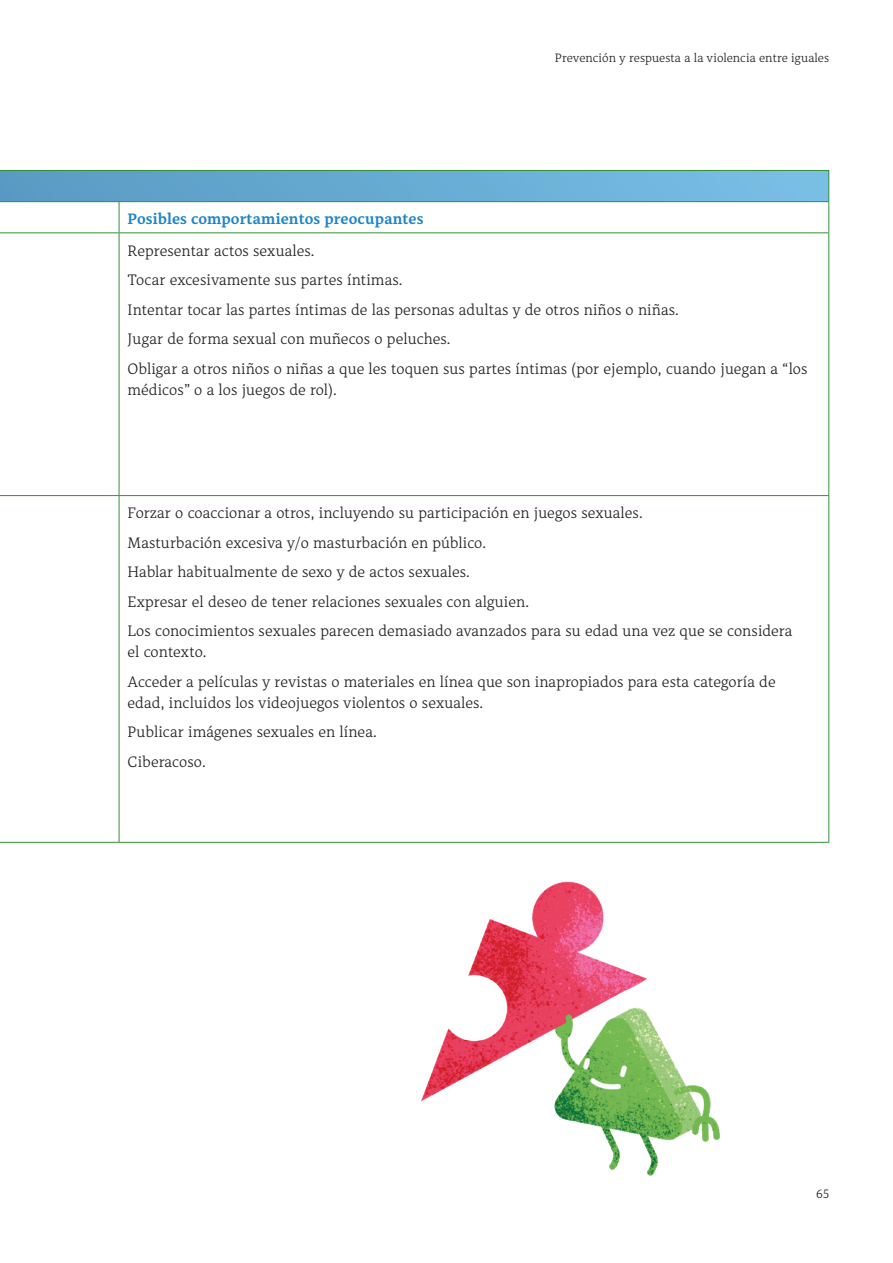
<style>
.page{position:relative;width:893px;height:1263px;background:#fff}
.page>*{position:absolute;margin:0;border:0;box-sizing:border-box;transform-origin:0 0}
.t1{font:300 15px/29.5px "Alkes";letter-spacing:.01em;color:#231f20}
.t2{font:700 15px "Alkes";letter-spacing:.005em;color:#1f85c7}
.t3{font:300 12px "Alkes";letter-spacing:.005em;color:#231f20}
</style>
<div class="page">
<div style="left:0;top:170px;width:829px;height:32px;background:linear-gradient(to right,#589ac2,#79bfe5)"></div>
<hr style="left:0;top:170px;width:119px;height:1px;background:#369237">
<hr style="left:119px;top:170px;width:710px;height:1px;background:#369237">
<hr style="left:828px;top:171px;width:1px;height:30px;background:#369237">
<hr style="left:0;top:201px;width:119px;height:1px;background:#369237">
<hr style="left:119px;top:201px;width:710px;height:1px;background:#369237">
<hr style="left:119px;top:202px;width:1px;height:30px;background:#369237">
<hr style="left:828px;top:202px;width:1px;height:30px;background:#369237">
<hr style="left:0;top:232px;width:119px;height:1px;background:#369237">
<hr style="left:119px;top:232px;width:710px;height:1px;background:#369237">
<hr style="left:119px;top:233px;width:1px;height:262px;background:#369237">
<hr style="left:828px;top:233px;width:1px;height:262px;background:#369237">
<hr style="left:0;top:495px;width:119px;height:1px;background:#369237">
<hr style="left:119px;top:495px;width:710px;height:1px;background:#369237">
<hr style="left:119px;top:496px;width:1px;height:346px;background:#369237">
<hr style="left:828px;top:496px;width:1px;height:346px;background:#369237">
<hr style="left:0;top:842px;width:119px;height:1px;background:#369237">
<hr style="left:119px;top:842px;width:710px;height:1px;background:#369237">
<img style="left:421px;top:881px;width:299px;height:295px">
<p class="t3" style="left:555px;top:50px;width:276px">Prevención y respuesta a la violencia entre iguales</p>
<p class="t2" style="left:128px;top:209px;width:297px">Posibles comportamientos preocupantes</p>
<p class="t1" style="left:128px;top:235px;width:681px">Representar actos sexuales.<br>Tocar excesivamente sus partes íntimas.<br>Intentar tocar las partes íntimas de las personas adultas y de otros niños o niñas.<br>Jugar de forma sexual con muñecos o peluches.<br>Obligar a otros niños o niñas a que les toquen sus partes íntimas (por ejemplo, cuando juegan a “los</p>
<p class="t1" style="left:128px;top:374px;width:211px">médicos” o a los juegos de rol).</p>
<p class="t1" style="left:128px;top:498px;width:666px">Forzar o coaccionar a otros, incluyendo su participación en juegos sexuales.<br>Masturbación excesiva y/o masturbación en público.<br>Hablar habitualmente de sexo y de actos sexuales.<br>Expresar el deseo de tener relaciones sexuales con alguien.<br>Los conocimientos sexuales parecen demasiado avanzados para su edad una vez que se considera</p>
<p class="t1" style="left:128px;top:637px;width:650px">el contexto.<br>Acceder a películas y revistas o materiales en línea que son inapropiados para esta categoría de</p>
<p class="t1" style="left:128px;top:687px;width:357px">edad, incluidos los videojuegos violentos o sexuales.<br>Publicar imágenes sexuales en línea.<br>Ciberacoso.</p>
<p class="t3" style="left:816px;top:1186px;width:15px">65</p>
</div>
